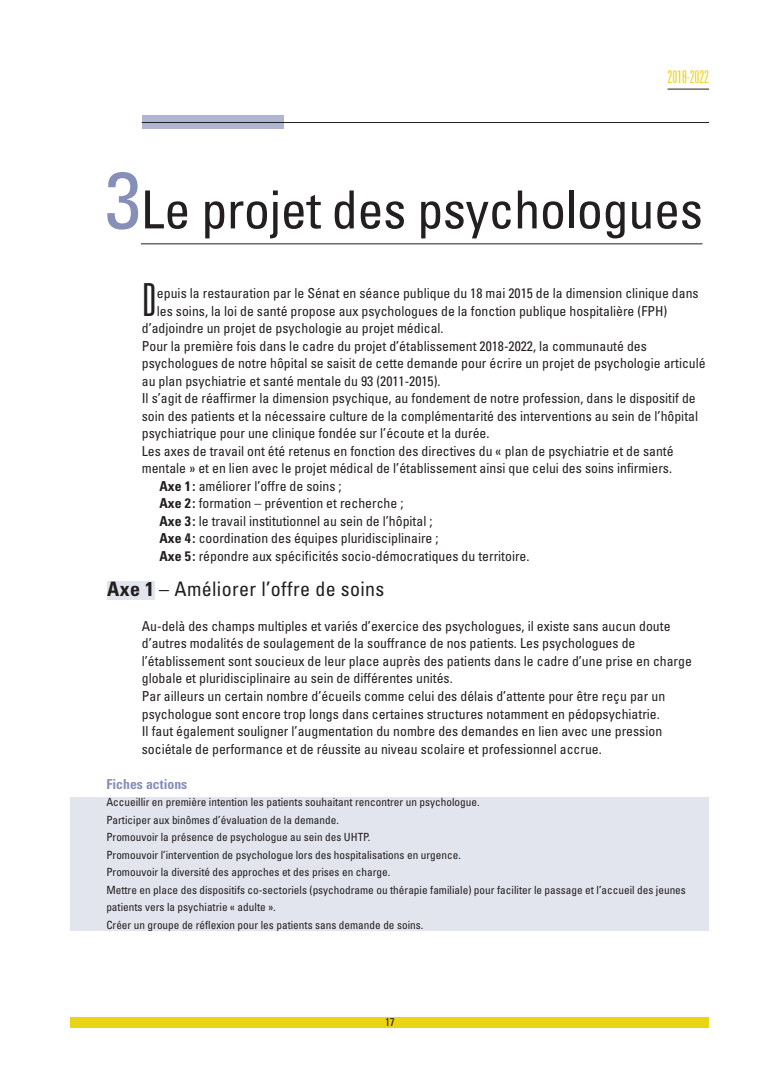
<style>
.page{position:relative;width:780px;height:1088px;background:#fff}
.page>*{position:absolute;margin:0;border:0;box-sizing:border-box;transform-origin:0 0}
.t1{font:condensed 52.5px "Univers";letter-spacing:-.01em;color:#231f20}
.t2{font:300 ultra-condensed 45.62px "Univers";color:#231f20}
.t3{font:condensed 20px "Univers";letter-spacing:.02em;color:#231f20}
.t4{font:300 ultra-condensed 17.5px "Univers";color:#ead515}
.t5{font:condensed 13.75px/17.5px "Univers";color:#231f20}
.t6{font:700 condensed 13.75px "Univers";color:#868fb8}
.t7{font:condensed 11.25px/17.5px "Univers";color:#231f20}
.s1{font-size:80px;color:#868fb8}
.s2{font-weight:700}
</style>
<div class="page">
<div style="left:142px;top:116px;width:141px;height:13px;background:#b0b5d1"></div>
<hr style="left:142px;top:122px;width:567px;height:1px;background:#231f20">
<div style="left:71px;top:797px;width:638px;height:134px;background:#e2e4ee"></div>
<hr style="left:141px;top:244px;width:561px;height:1px;background:#231f20">
<div style="left:107px;top:581px;width:47px;height:19px;background:#e2e4ee"></div>
<div style="left:71px;top:1017px;width:638px;height:10px;background:#ead515"></div>
<hr style="left:667px;top:89px;width:42px;height:1px;background:#231f20">
<p class="t4" style="left:667px;top:71px;width:43px">2018-2022</p>
<h1 class="t1" style="left:105px;top:190px;width:599px"><span class="s1">3</span>Le projet des psychologues</h1>
<h2 class="t2" style="left:142px;top:283px;width:17px">D</h2>
<p class="t5" style="left:157px;top:286px;width:543px">epuis la restauration par le Sénat en séance publique du 18 mai 2015 de la dimension clinique dans</p>
<p class="t5" style="left:157px;top:303px;width:512px">les soins, la loi de santé propose aux psychologues de la fonction publique hospitalière (FPH)</p>
<p class="t5" style="left:142px;top:321px;width:303px">d’adjoindre un projet de psychologie au projet médical.</p>
<p class="t5" style="left:142px;top:338px;width:506px">Pour la première fois dans le cadre du projet d’établissement 2018-2022, la communauté des</p>
<p class="t5" style="left:142px;top:356px;width:565px">psychologues de notre hôpital se saisit de cette demande pour écrire un projet de psychologie articulé</p>
<p class="t5" style="left:142px;top:373px;width:300px">au plan psychiatrie et santé mentale du 93 (2011-2015).</p>
<p class="t5" style="left:142px;top:391px;width:555px">Il s’agit de réaffirmer la dimension psychique, au fondement de notre profession, dans le dispositif de</p>
<p class="t5" style="left:142px;top:408px;width:557px">soin des patients et la nécessaire culture de la complémentarité des interventions au sein de l’hôpital</p>
<p class="t5" style="left:142px;top:426px;width:349px">psychiatrique pour une clinique fondée sur l’écoute et la durée.</p>
<p class="t5" style="left:142px;top:443px;width:533px">Les axes de travail ont été retenus en fonction des directives du « plan de psychiatrie et de santé</p>
<p class="t5" style="left:142px;top:461px;width:531px">mentale » et en lien avec le projet médical de l’établissement ainsi que celui des soins infirmiers.</p>
<p class="t5" style="left:159px;top:478px;width:183px"><span class="s2">Axe 1 :</span> améliorer l’offre de soins ;</p>
<p class="t5" style="left:159px;top:496px;width:245px"><span class="s2">Axe 2 :</span> formation – prévention et recherche ;</p>
<p class="t5" style="left:159px;top:513px;width:274px"><span class="s2">Axe 3 :</span> le travail institutionnel au sein de l’hôpital ;</p>
<p class="t5" style="left:159px;top:531px;width:280px"><span class="s2">Axe 4 :</span> coordination des équipes pluridisciplinaire ;</p>
<p class="t5" style="left:159px;top:548px;width:371px"><span class="s2">Axe 5 :</span> répondre aux spécificités socio-démocratiques du territoire.</p>
<h3 class="t3" style="left:107px;top:581px;width:279px"><span class="s2">Axe 1</span> – Améliorer l’offre de soins</h3>
<p class="t5" style="left:142px;top:618px;width:551px">Au-delà des champs multiples et variés d’exercice des psychologues, il existe sans aucun doute d’autres modalités de soulagement de la souffrance de nos patients. Les psychologues de l’établissement sont soucieux de leur place auprès des patients dans le cadre d’une prise en charge globale et pluridisciplinaire au sein de différentes unités.<br>Par ailleurs un certain nombre d’écueils comme celui des délais d’attente pour être reçu par un psychologue sont encore trop longs dans certaines structures notamment en pédopsychiatrie.<br>Il faut également souligner l’augmentation du nombre des demandes en lien avec une pression sociétale de performance et de réussite au niveau scolaire et professionnel accrue.</p>
<p class="t6" style="left:106px;top:778px;width:82px">Fiches actions</p>
<p class="t7" style="left:106px;top:794px;width:581px">Accueillir en première intention les patients souhaitant rencontrer un psychologue.<br>Participer aux binômes d’évaluation de la demande.<br>Promouvoir la présence de psychologue au sein des UHTP.<br>Promouvoir l’intervention de psychologue lors des hospitalisations en urgence.<br>Promouvoir la diversité des approches et des prises en charge.<br>Mettre en place des dispositifs co-sectoriels (psychodrame ou thérapie familiale) pour faciliter le passage et l’accueil des jeunes patients vers la psychiatrie « adulte ».<br>Créer un groupe de réflexion pour les patients sans demande de soins.</p>
<p class="t7" style="left:385px;top:1014px;width:11px">17</p>
</div>
